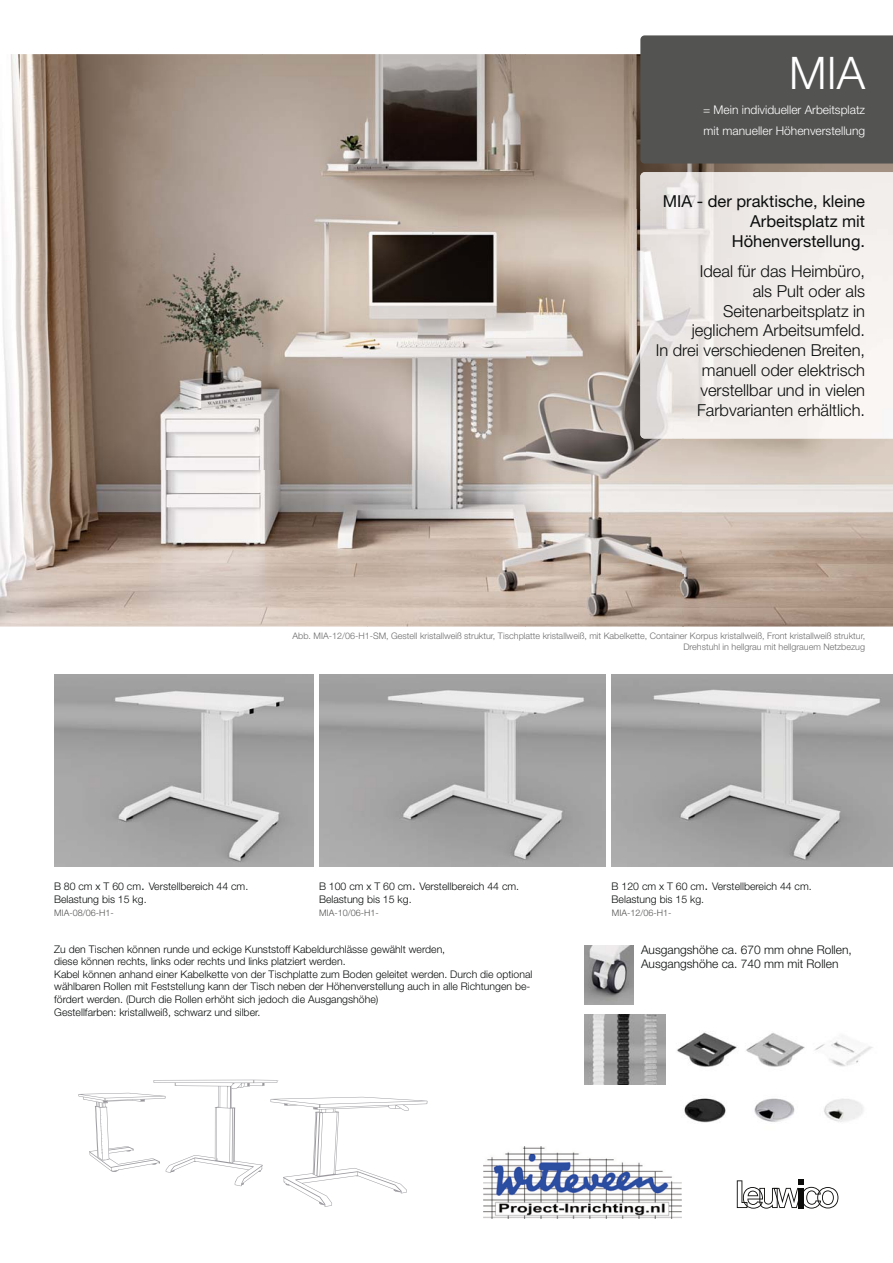
<style>
.page{position:relative;width:893px;height:1263px;background:#fff}
.page>*{position:absolute;margin:0;border:0;box-sizing:border-box;transform-origin:0 0}
.t1{font:300 45px "Helvetica Neue LT Pro";color:#fff}
.t2{font:300 16.5px/19.8px "Helvetica Neue LT Pro";color:#0b0e0d;text-align:right}
.t3{font:16.5px/19.8px "Helvetica Neue LT Pro";color:#0b0e0d;text-align:right}
.t4{font:300 12px/14.4px "Helvetica Neue LT Pro";color:#0b0e0d}
.t5{font:300 12px/20.9px "Helvetica Neue LT Pro";color:#fff}
.t6{font:300 10.5px/12.6px "Helvetica Neue LT Pro";color:#0b0e0d}
.t7{font:300 9px/10.8px "Helvetica Neue LT Pro";color:#6d6c6c;text-align:right}
.t8{font:300 9px "Helvetica Neue LT Pro";color:#535452}
.s1{font-size:13.5px}
</style>
<div class="page">
<img style="left:0;top:54px;width:525px;height:573px">
<img style="left:525px;top:54px;width:368px;height:156px">
<img style="left:525px;top:210px;width:158px;height:417px">
<img style="left:683px;top:438px;width:210px;height:189px">
<div style="left:640px;top:35px;width:253px;height:129px;background:#535452"></div>
<img style="left:640px;top:172px;width:253px;height:266px">
<svg style="left:78px;top:1080px;width:349px;height:127px"></svg>
<img style="left:584px;top:945px;width:49px;height:59px">
<img style="left:677px;top:1031px;width:60px;height:36px">
<img style="left:746px;top:1033px;width:59px;height:34px">
<img style="left:815px;top:1041px;width:58px;height:26px">
<img style="left:584px;top:1014px;width:81px;height:71px">
<img style="left:54px;top:674px;width:260px;height:193px">
<img style="left:319px;top:674px;width:287px;height:193px">
<img style="left:612px;top:674px;width:281px;height:193px">
<svg style="left:737px;top:1180px;width:101px;height:29px"></svg>
<div style="left:798px;top:1188px;width:6px;height:20px;background:#0b0c0a"></div>
<img style="left:684px;top:1098px;width:42px;height:25px">
<img style="left:824px;top:1098px;width:39px;height:24px">
<img style="left:754px;top:1098px;width:41px;height:24px">
<img style="left:483px;top:1147px;width:198px;height:72px">
<h1 class="t1" style="left:789px;top:57px;width:77px">MIA</h1>
<p class="t5" style="left:703px;top:100px;width:164px">= Mein individueller Arbeitsplatz mit manueller Höhenverstellung</p>
<h2 class="t3" style="left:663px;top:193px;width:204px">MIA - der praktische, kleine<br>Arbeitsplatz mit<br>Höhenverstellung.</h2>
<h2 class="t2" style="left:656px;top:263px;width:211px">Ideal für das Heimbüro,<br>als Pult oder als<br>Seitenarbeitsplatz in jeglichem Arbeitsumfeld.<br>In drei verschiedenen Breiten, manuell oder elektrisch verstellbar und in vielen<br>Farbvarianten erhältlich.</h2>
<p class="t7" style="left:293px;top:632px;width:574px">Abb. MIA-12/06-H1-SM, Gestell kristallweiß struktur, Tischplatte kristallweiß, mit Kabelkette, Container Korpus kristallweiß, Front kristallweiß struktur,<br>Drehstuhl in hellgrau mit hellgrauem Netzbezug</p>
<p class="t6" style="left:54px;top:881px;width:196px">B 80 cm x T 60 cm<span class="s1">.</span> Verstellbereich 44 cm.<br>Belastung bis 15 kg.</p>
<p class="t6" style="left:319px;top:881px;width:202px">B 100 cm x T 60 cm<span class="s1">.</span> Verstellbereich 44 cm.<br>Belastung bis 15 kg.</p>
<p class="t6" style="left:612px;top:881px;width:202px">B 120 cm x T 60 cm<span class="s1">.</span> Verstellbereich 44 cm.<br>Belastung bis 15 kg.</p>
<p class="t8" style="left:54px;top:910px;width:61px">MIA-08/06-H1-</p>
<p class="t8" style="left:319px;top:910px;width:61px">MIA-10/06-H1-</p>
<p class="t8" style="left:612px;top:910px;width:61px">MIA-12/06-H1-</p>
<p class="t6" style="left:54px;top:944px;width:480px">Zu den Tischen können runde und eckige Kunststoff Kabeldurchlässe gewählt werden,<br>diese können rechts, links oder rechts und links platziert werden.<br>Kabel können anhand einer Kabelkette von der Tischplatte zum Boden geleitet werden. Durch die optional wählbaren Rollen mit Feststellung kann der Tisch neben der Höhenverstellung auch in alle Richtungen be&shy;fördert werden. (Durch die Rollen erhöht sich jedoch die Ausgangshöhe)<br>Gestellfarben: kristallweiß, schwarz und silber.</p>
<p class="t4" style="left:641px;top:943px;width:212px">Ausgangshöhe ca. 670 mm ohne Rollen,<br>Ausgangshöhe ca. 740 mm mit Rollen</p>
</div>
